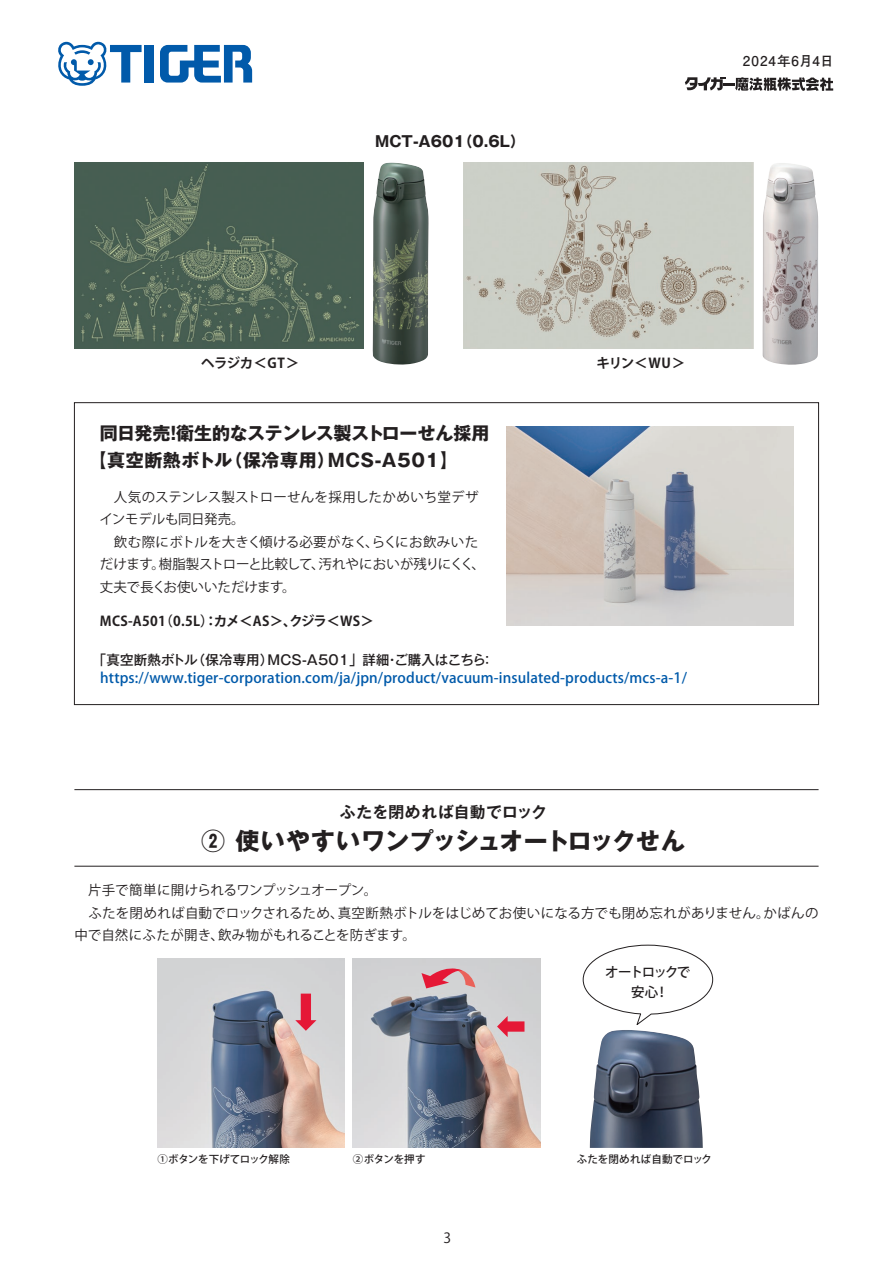
<style>
.page{position:relative;width:893px;height:1263px;background:#fff}
.page>*{position:absolute;margin:0;border:0;box-sizing:border-box;transform-origin:0 0}
.t1{font:700 24px "Gothic MB101 Pro";letter-spacing:.005em;color:#231f20}
.t2{font:700 18px/27px "Gothic MB101 Pro";color:#231f20}
.t3{font:700 15.75px "Gothic MB101 Pro De";letter-spacing:.015em;color:#231f20}
.t4{font:700 15px "Gothic MB101 Pro";color:#231f20}
.t5{font:500 14.25px "Koz Go Pro";letter-spacing:.01em;color:#015aaa}
.t6{font:14.1px "Koz Go Pro";color:#231f20}
.t7{font:13.5px/22.5px "Koz Go Pro";color:#231f20}
.t8{font:700 13.5px "Koz Go Pro";letter-spacing:.02em;color:#231f20}
.t9{font:500 13.5px "Gothic MB101 Pro";letter-spacing:.01em;color:#231f20}
.t10{font:500 13.5px/19.5px "Koz Go Pro";letter-spacing:-.11em;color:#231f20;text-align:center}
.t11{font:700 13.5px "Futo Go B101 Pro";letter-spacing:.07em;color:#231f20}
.t12{font:500 10.5px "Koz Go Pro";color:#231f20}
.t13{font:500 10.5px "Koz Go Pro";letter-spacing:-.03em;color:#231f20}
</style>
<div class="page">
<svg style="left:685px;top:77px;width:148px;height:14px"></svg>
<div style="left:145px;top:45px;width:9px;height:38px;background:#015aaa"></div>
<svg style="left:160px;top:45px;width:92px;height:38px"></svg>
<svg style="left:58px;top:41px;width:84px;height:45px"></svg>
<img style="left:74px;top:162px;width:290px;height:187px">
<img style="left:373px;top:163px;width:56px;height:202px">
<img style="left:464px;top:162px;width:289px;height:187px">
<img style="left:762px;top:163px;width:56px;height:202px">
<img style="left:507px;top:426px;width:286px;height:200px">
<hr style="left:74px;top:789px;width:745px;height:1px;background:#231f20">
<hr style="left:74px;top:866px;width:745px;height:1px;background:#231f20">
<img style="left:157px;top:959px;width:187px;height:189px">
<div style="left:301px;top:993px;width:10px;height:28px;background:#e51836"></div>
<svg style="left:295px;top:1020px;width:21px;height:11px"></svg>
<img style="left:353px;top:959px;width:187px;height:189px">
<div style="left:506px;top:1021px;width:18px;height:11px;background:#e51836"></div>
<svg style="left:497px;top:1016px;width:11px;height:21px"></svg>
<svg style="left:421px;top:963px;width:54px;height:25px"></svg>
<img style="left:590px;top:1030px;width:113px;height:118px">
<svg style="left:582px;top:944px;width:131px;height:81px"></svg>
<p class="t4" style="left:375px;top:129px;width:151px">MCT-A601（0.6L）</p>
<p class="t11" style="left:743px;top:50px;width:92px">2024年6月4日</p>
<p class="t8" style="left:201px;top:354px;width:100px">ヘラジカ＜GT＞</p>
<p class="t8" style="left:597px;top:354px;width:90px">キリン＜WU＞</p>
<h2 class="t2" style="left:88px;top:418px;width:403px;text-indent:12px">同日発売！衛生的なステンレス製ストローせん採用【真空断熱ボトル（保冷専用）MCS-A501】</h2>
<p class="t7" style="left:100px;top:486px;width:387px;text-indent:14px">人気のステンレス製ストローせんを採用したかめいち堂デザインモデルも同日発売。<br>　飲む際にボトルを大きく傾ける必要がなく、らくにお飲みいただけます。樹脂製ストローと比較して、汚れやにおいが残りにくく、丈夫で長くお使いいただけます。</p>
<p class="t8" style="left:100px;top:612px;width:276px">MCS-A501（0.5L）：カメ＜AS＞、クジラ＜WS＞</p>
<p class="t9" style="left:93px;top:649px;width:403px">「真空断熱ボトル（保冷専用）MCS-A501」詳細・ご購入はこちら：</p>
<p class="t5" style="left:100px;top:669px;width:588px">https://www.tiger-corporation.com/ja/jpn/product/vacuum-insulated-products/mcs-a-1/</p>
<p class="t3" style="left:340px;top:799px;width:208px">ふたを閉めれば自動でロック</p>
<h1 class="t1" style="left:201px;top:821px;width:486px">② 使いやすいワンプッシュオートロックせん</h1>
<p class="t7" style="left:74px;top:879px;width:746px">　片手で簡単に開けられるワンプッシュオープン。<br>　ふたを閉めれば自動でロックされるため、真空断熱ボトルをはじめてお使いになる方でも閉め忘れがありません。かばんの中で自然にふたが開き、飲み物がもれることを防ぎます。</p>
<p class="t10" style="left:605px;top:963px;width:87px">オートロックで安心！</p>
<p class="t13" style="left:157px;top:1152px;width:134px">①ボタンを下げてロック解除</p>
<p class="t12" style="left:353px;top:1152px;width:74px">②ボタンを押す</p>
<p class="t12" style="left:577px;top:1152px;width:137px">ふたを閉めれば自動でロック</p>
<p class="t6" style="left:443px;top:1229px;width:9px">3</p>
</div>
